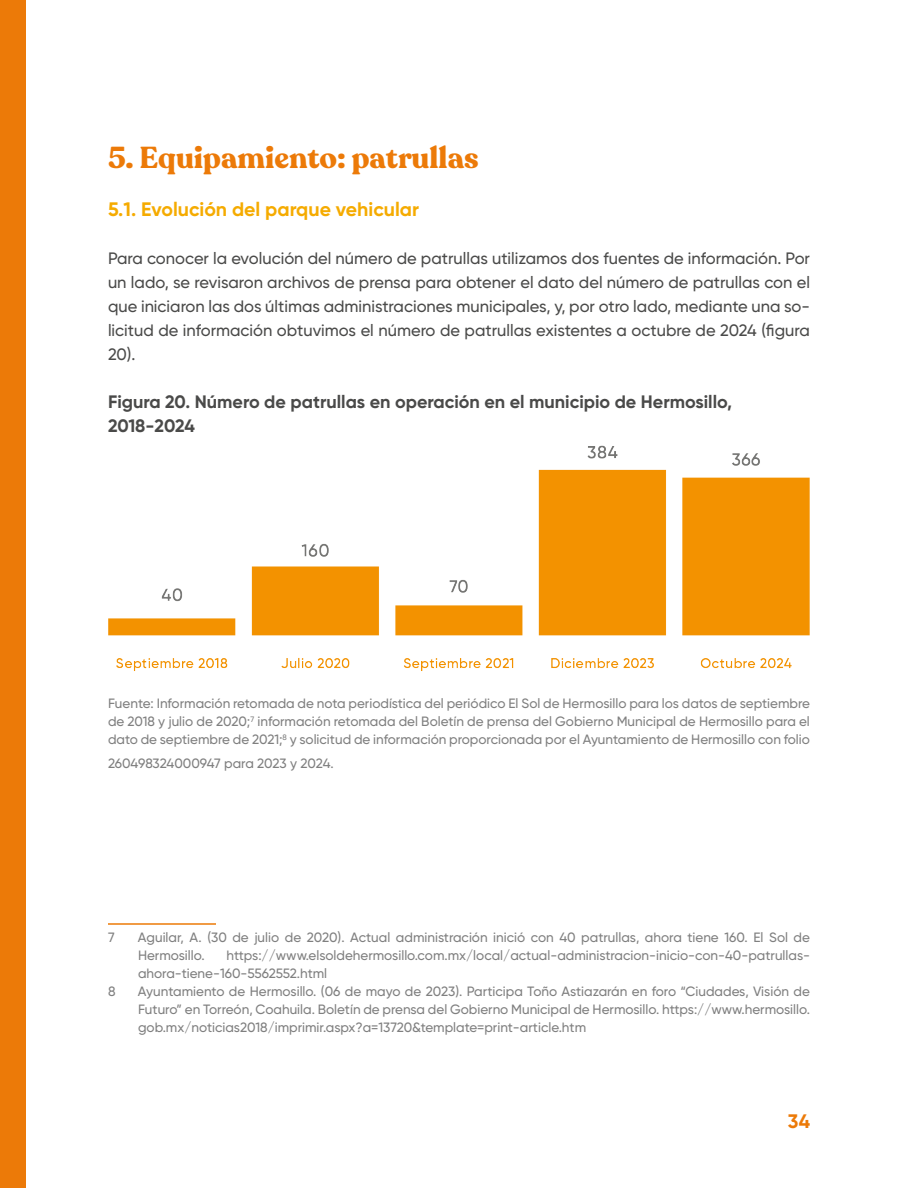
<style>
.page{position:relative;width:918px;height:1188px;background:#fff}
.page>*{position:absolute;margin:0;border:0;box-sizing:border-box;transform-origin:0 0}
.t1{font:700 30px "Recoleta";color:#ec7a08}
.t2{font:700 19.5px "Gilroy";color:#f5ab00}
.t3{font:700 19.5px "Gilroy";color:#ec7a08}
.t4{font:700 18px "Gilroy";color:#4a4a49}
.t5{font:500 16.5px/24px "Gilroy";color:#4a4a49;text-align:justify}
.t6{font:500 13.5px/18px "Gilroy";color:#808080;text-align:justify}
</style>
<div class="page">
<div style="left:0;top:0;width:26px;height:1188px;background:#ec7a08"></div>
<img style="left:108px;top:445px;width:702px;height:226px">
<hr style="left:108px;top:923px;width:108px;height:2px;background:#ec7a08">
<p class="t1" style="left:108px;top:139px;width:372px">5. Equipamiento: patrullas</p>
<p class="t2" style="left:108px;top:197px;width:313px">5.1. Evolución del parque vehicular</p>
<p class="t5" style="left:108px;top:246px;width:704px">Para conocer la evolución del número de patrullas utilizamos dos fuentes de información. Por un lado, se revisaron archivos de prensa para obtener el dato del número de patrullas con el que iniciaron las dos últimas administraciones municipales, y, por otro lado, mediante una so&shy;licitud de información obtuvimos el número de patrullas existentes a octubre de 2024 (figura 20).</p>
<p class="t4" style="left:108px;top:390px;width:626px">Figura 20. Número de patrullas en operación en el municipio de Hermosillo,</p>
<p class="t4" style="left:108px;top:414px;width:88px">2018-2024</p>
<p class="t6" style="left:108px;top:694px;width:704px">Fuente: Información retomada de nota periodística del periódico El Sol de Hermosillo para los datos de septiembre de 2018 y julio de 2020;<sup>7</sup> información retomada del Boletín de prensa del Gobierno Municipal de Hermosillo para el dato de septiembre de 2021;<sup>8</sup> y solicitud de información proporcionada por el Ayuntamiento de Hermosillo con folio</p>
<p class="t6" style="left:108px;top:754px;width:227px">260498324000947 para 2023 y 2024.</p>
<p class="t6" style="left:108px;top:928px;width:8px">7</p>
<p class="t6" style="left:138px;top:928px;width:674px">Aguilar, A. (30 de julio de 2020). Actual administración inició con 40 patrullas, ahora tiene 160. El Sol de<br>Hermosillo.</p>
<p class="t6" style="left:138px;top:946px;width:673px;text-indent:89px">https://www.elsoldehermosillo.com.mx/local/actual-administracion-inicio-con-40-patrullas&shy;ahora-tiene-160-5562552.html</p>
<p class="t6" style="left:108px;top:982px;width:9px">8</p>
<p class="t6" style="left:138px;top:982px;width:674px">Ayuntamiento de Hermosillo. (06 de mayo de 2023). Participa Toño Astiazarán en foro “Ciudades, Visión de Futuro” en Torreón, Coahuila. Boletín de prensa del Gobierno Municipal de Hermosillo. https://www.hermosillo. gob.mx/noticias2018/imprimir.aspx?a=13720&amp;template=print-article.htm</p>
<h2 class="t3" style="left:788px;top:1109px;width:24px">34</h2>
</div>
